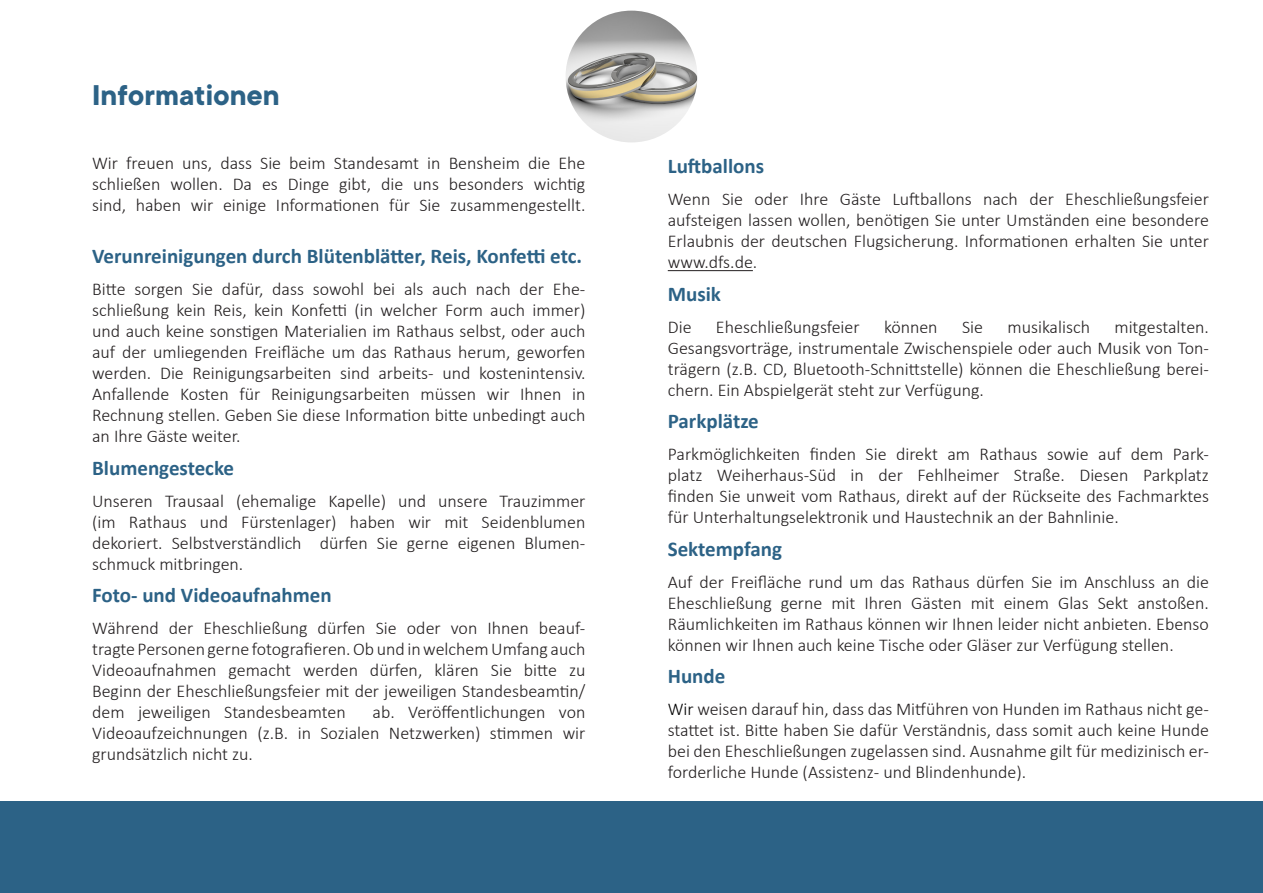
<style>
.page{position:relative;width:1263px;height:893px;background:#fff}
.page>*{position:absolute;margin:0;border:0;box-sizing:border-box;transform-origin:0 0}
.Headline_14pt_16pt_R{font:700 31.5px "TT Commons";color:#2c6286}
.Copy_9_13pt{font:700 21px "Calibri";color:#2c6286}
.Absatzformat_1{font:700 21px "Calibri";color:#2c6286}
.Absatzformat_1-2{font:300 18px/21px "Calibri";color:#231f20;text-align:justify}
.Copy_9_13pt-2{font:300 18px/21px "Calibri";color:#231f20;text-align:justify}
.s1{color:#000}
</style>
<div class="page">
<div style="left:0;top:801px;width:1263px;height:92px;background:#2c6286"></div>
<img style="left:566px;top:11px;width:131px;height:131px;border-radius:66px">
<hr style="left:668px;top:270px;width:85px;height:1px;background:#231f20">
<p class="Headline_14pt_16pt_R" style="left:92px;top:74px;width:189px">Informationen</p>
<p class="Copy_9_13pt-2" style="left:92px;top:153px;width:495px">Wir freuen uns, dass Sie beim Standesamt in Bensheim die Ehe schließen wollen. Da es Dinge gibt, die uns besonders wichtig sind, haben wir einige Informationen für Sie zusammengestellt.</p>
<p class="Copy_9_13pt" style="left:92px;top:241px;width:491px">Verunreinigungen durch Blütenblätter, Reis, Konfetti etc.</p>
<p class="Absatzformat_1-2" style="left:92px;top:279px;width:495px">Bitte sorgen Sie dafür, dass sowohl bei als auch nach der Ehe&shy;schließung kein Reis, kein Konfetti (in welcher Form auch immer) und auch keine sonstigen Materialien im Rathaus selbst, oder auch auf der umliegenden Freifläche um das Rathaus herum, geworfen werden. Die Reinigungsarbeiten sind arbeits- und kostenintensiv.<br>Anfallende Kosten für Reinigungsarbeiten müssen wir Ihnen in Rechnung stellen. Geben Sie diese Information bitte unbedingt auch an Ihre Gäste weiter.</p>
<p class="Copy_9_13pt" style="left:92px;top:453px;width:144px">Blumengestecke</p>
<p class="Absatzformat_1-2" style="left:92px;top:490px;width:495px">Unseren Trausaal (ehemalige Kapelle) und unsere Trauzimmer (im Rathaus und Fürstenlager) haben wir mit Seidenblumen dekoriert. Selbstverständlich dürfen Sie gerne eigenen Blumen&shy;schmuck mitbringen.</p>
<p class="Copy_9_13pt" style="left:92px;top:580px;width:241px">Foto- und Videoaufnahmen</p>
<p class="Absatzformat_1-2" style="left:92px;top:618px;width:495px">Während der Eheschließung dürfen Sie oder von Ihnen beauf&shy;tragte Personen gerne fotografieren. Ob und in welchem Umfang auch Videoaufnahmen gemacht werden dürfen, klären Sie bitte zu Beginn der Eheschließungsfeier mit der jeweiligen Standesbeamtin/ dem jeweiligen Standesbeamten</p>
<p class="Absatzformat_1-2" style="left:92px;top:702px;width:495px;text-indent:280px">ab. Veröffentlichungen von Videoaufzeichnungen (z.B. in Sozialen Netzwerken) stimmen wir grundsätzlich nicht zu.</p>
<p class="Absatzformat_1" style="left:668px;top:151px;width:98px">Luftballons</p>
<p class="Absatzformat_1-2" style="left:668px;top:189px;width:543px">Wenn Sie oder Ihre Gäste Luftballons nach der Eheschließungsfeier aufsteigen lassen wollen, benötigen Sie unter Umständen eine besondere Erlaubnis der deutschen Flugsicherung. Informationen erhalten Sie unter www.dfs.de.</p>
<p class="Copy_9_13pt" style="left:668px;top:279px;width:55px">Musik</p>
<p class="Absatzformat_1-2" style="left:668px;top:316px;width:25px">Die</p>
<p class="Absatzformat_1-2" style="left:716px;top:316px;width:145px">Eheschließungsfeier</p>
<p class="Absatzformat_1-2" style="left:884px;top:316px;width:55px">können</p>
<p class="Absatzformat_1-2" style="left:962px;top:316px;width:23px">Sie</p>
<p class="Absatzformat_1-2" style="left:1007px;top:316px;width:84px">musikalisch</p>
<p class="Absatzformat_1-2" style="left:668px;top:316px;width:543px;text-indent:447px">mitgestalten.<br>Gesangsvorträge, instrumentale Zwischenspiele oder auch Musik von Ton&shy;trägern (z.B. CD, Bluetooth-Schnittstelle) können die Eheschließung berei&shy;chern. Ein Abspielgerät steht zur Verfügung.</p>
<p class="Absatzformat_1" style="left:668px;top:406px;width:93px">Parkplätze</p>
<p class="Absatzformat_1-2" style="left:668px;top:444px;width:543px">Parkmöglichkeiten finden Sie direkt am Rathaus sowie auf dem Park&shy;platz Weiherhaus-Süd in der Fehlheimer Straße. Diesen Parkplatz finden Sie unweit vom Rathaus, direkt auf der Rückseite des Fachmarktes für Unterhaltungselektronik und Haustechnik an der Bahnlinie.</p>
<p class="Absatzformat_1" style="left:668px;top:534px;width:116px">Sektempfang</p>
<p class="Absatzformat_1-2" style="left:668px;top:571px;width:543px">Auf der Freifläche rund um das Rathaus dürfen Sie im Anschluss an die Eheschließung gerne mit Ihren Gästen mit einem Glas Sekt anstoßen.<br>Räumlichkeiten im Rathaus können wir Ihnen leider nicht anbieten. Ebenso können wir Ihnen auch keine Tische oder Gläser zur Verfügung stellen.</p>
<p class="Absatzformat_1" style="left:668px;top:661px;width:59px">Hunde</p>
<p class="Absatzformat_1-2" style="left:668px;top:699px;width:543px"><span class="s1">Wir</span> weisen darauf hin, dass das Mitführen von Hunden im Rathaus nicht ge&shy;stattet ist. Bitte haben Sie dafür Verständnis, dass somit auch keine Hunde bei den Eheschließungen zugelassen sind. Ausnahme gilt für medizinisch er&shy;forderliche Hunde (Assistenz- und Blindenhunde).</p>
</div>
